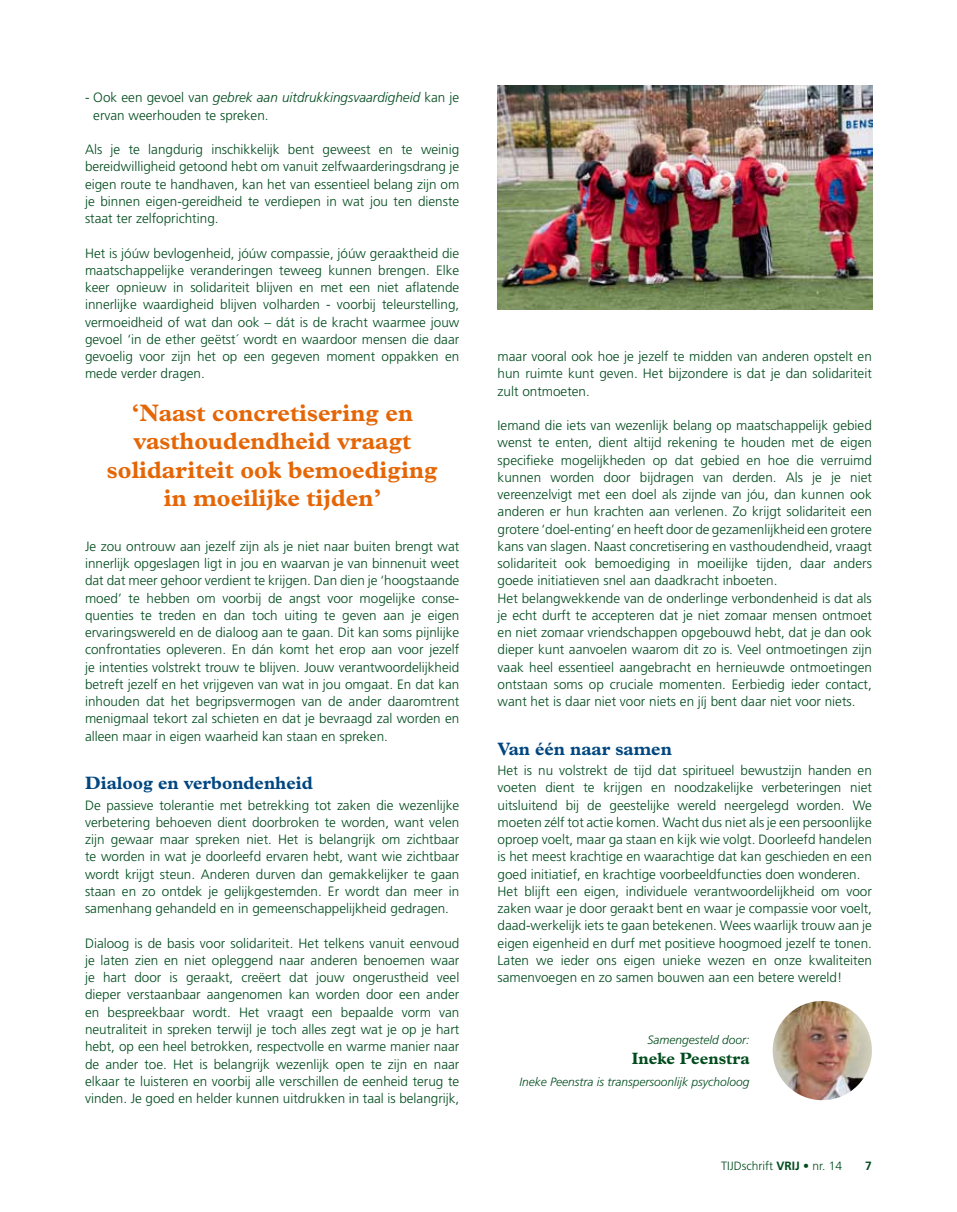
<style>
.page{position:relative;width:957px;height:1212px;background:#fff}
.page>*{position:absolute;margin:0;border:0;box-sizing:border-box;transform-origin:0 0}
.t1{font:700 24px/28.5px "Plantin Std";color:#e56606;text-align:center}
.t2{font:700 18px "Plantin Std";color:#004680}
.t3{font:700 16.5px "Plantin Std";color:#004c1d}
.t4{font:300 13.5px/17.2px "Frutiger LT Std";color:#004c1d;text-align:justify}
.t5{font:italic 300 12px "Frutiger LT Std";color:#004c1d}
.t6{font:300 12px "Frutiger LT Std";color:#004c1d}
.t7{font:700 12px "Frutiger LT Std";color:#004c1d}
.s1{font-style:italic}
.s2{font-weight:700}
</style>
<div class="page">
<img style="left:497px;top:85px;width:375px;height:224px">
<img style="left:772px;top:1001px;width:100px;height:99px;border-radius:50px">
<p class="t4" style="left:93px;top:89px;width:367px;text-indent:-8px">- Ook een gevoel van <span class="s1">gebrek aan uitdrukkingsvaardigheid</span> kan je ervan weerhouden te spreken.</p>
<p class="t4" style="left:85px;top:141px;width:376px">Als je te langdurig inschikkelijk bent geweest en te weinig bereidwilligheid getoond hebt om vanuit zelfwaarderingsdrang je eigen route te handhaven, kan het van essentieel belang zijn om je binnen eigen-gereidheid te verdiepen in wat jou ten dienste staat ter zelfoprichting.</p>
<p class="t4" style="left:85px;top:244px;width:376px">Het is jóúw bevlogenheid, jóúw compassie, jóúw geraaktheid die maatschappelijke veranderingen teweeg kunnen brengen. Elke keer opnieuw in solidariteit blijven en met een niet aflatende innerlijke waardigheid blijven volharden - voorbij teleurstelling, vermoeidheid of wat dan ook – dát is de kracht waarmee jouw gevoel ‘in de ether geëtst´ wordt en waardoor mensen die daar gevoelig voor zijn het op een gegeven moment oppakken en mede verder dragen.</p>
<h1 class="t1" style="left:107px;top:398px;width:332px">‘Naast concretisering en vasthoudendheid vraagt solidariteit ook bemoediging in moeilijke tijden’</h1>
<p class="t4" style="left:85px;top:538px;width:376px">Je zou ontrouw aan jezelf zijn als je niet naar buiten brengt wat innerlijk opgeslagen ligt in jou en waarvan je van binnenuit weet dat dat meer gehoor verdient te krijgen. Dan dien je ‘hoogstaande moed’ te hebben om voorbij de angst voor mogelijke conse&shy;quenties te treden en dan toch uiting te geven aan je eigen ervaringswereld en de dialoog aan te gaan. Dit kan soms pijnlijke confrontaties opleveren. En dán komt het erop aan voor jezelf je intenties volstrekt trouw te blijven. Jouw verantwoordelijkheid betreft jezelf en het vrijgeven van wat in jou omgaat. En dat kan inhouden dat het begripsvermogen van de ander daaromtrent menigmaal tekort zal schieten en dat je bevraagd zal worden en alleen maar in eigen waarheid kan staan en spreken.</p>
<h2 class="t2" style="left:85px;top:772px;width:229px">Dialoog en verbondenheid</h2>
<p class="t4" style="left:85px;top:796px;width:376px">De passieve tolerantie met betrekking tot zaken die wezenlijke verbetering behoeven dient doorbroken te worden, want velen zijn gewaar maar spreken niet. Het is belangrijk om zichtbaar te worden in wat je doorleefd ervaren hebt, want wie zichtbaar wordt krijgt steun. Anderen durven dan gemakkelijker te gaan staan en zo ontdek je gelijkgestemden. Er wordt dan meer in samenhang gehandeld en in gemeenschappelijkheid gedragen.</p>
<p class="t4" style="left:85px;top:934px;width:376px">Dialoog is de basis voor solidariteit. Het telkens vanuit eenvoud je laten zien en niet opleggend naar anderen benoemen waar je hart door is geraakt, creëert dat jouw ongerustheid veel dieper verstaanbaar aangenomen kan worden door een ander en bespreekbaar wordt. Het vraagt een bepaalde vorm van neutraliteit in spreken terwijl je toch alles zegt wat je op je hart hebt, op een heel betrokken, respectvolle en warme manier naar de ander toe. Het is belangrijk wezenlijk open te zijn en naar elkaar te luisteren en voorbij alle verschillen de eenheid terug te vinden. Je goed en helder kunnen uitdrukken in taal is belangrijk,</p>
<p class="t4" style="left:497px;top:348px;width:376px">maar vooral ook hoe je jezelf te midden van anderen opstelt en hun ruimte kunt geven. Het bijzondere is dat je dan solidariteit zult ontmoeten.</p>
<p class="t4" style="left:497px;top:417px;width:376px;text-align:left">Iemand die iets van wezenlijk belang op maatschappelijk gebied wenst te enten, dient altijd rekening te houden met de eigen specifieke mogelijkheden op dat gebied en hoe die verruimd kunnen worden door bijdragen van derden. Als je je niet vereenzelvigt met een doel als zijnde van jóu, dan kunnen ook anderen er hun krachten aan verlenen. Zo krijgt solidariteit een grotere ‘doel-enting’ en heeft door de gezamenlijkheid een grotere kans van slagen. Naast concretisering en vasthoudendheid, vraagt solidariteit ook bemoediging in moeilijke tijden, daar anders goede initiatieven snel aan daadkracht inboeten.<br>Het belangwekkende van de onderlinge verbondenheid is dat als je echt durft te accepteren dat je niet zomaar mensen ontmoet en niet zomaar vriendschappen opgebouwd hebt, dat je dan ook dieper kunt aanvoelen waarom dit zo is. Veel ontmoetingen zijn vaak heel essentieel aangebracht en hernieuwde ontmoetingen ontstaan soms op cruciale momenten. Eerbiedig ieder contact, want het is daar niet voor niets en jíj bent daar niet voor niets.</p>
<h2 class="t2" style="left:497px;top:738px;width:176px">Van één naar samen</h2>
<p class="t4" style="left:497px;top:762px;width:376px;text-align:left">Het is nu volstrekt de tijd dat spiritueel bewustzijn handen en voeten dient te krijgen en noodzakelijke verbeteringen niet uitsluitend bij de geestelijke wereld neergelegd worden. We moeten zélf tot actie komen. Wacht dus niet als je een persoonlijke oproep voelt, maar ga staan en kijk wie volgt. Doorleefd handelen is het meest krachtige en waarachtige dat kan geschieden en een goed initiatief, en krachtige voorbeeldfuncties doen wonderen.<br>Het blijft een eigen, individuele verantwoordelijkheid om voor zaken waar je door geraakt bent en waar je compassie voor voelt, daad-werkelijk iets te gaan betekenen. Wees waarlijk trouw aan je eigen eigenheid en durf met positieve hoogmoed jezelf te tonen.<br>Laten we ieder ons eigen unieke wezen en onze kwaliteiten samenvoegen en zo samen bouwen aan een betere wereld!</p>
<p class="t5" style="left:647px;top:1033px;width:104px">Samengesteld door:</p>
<p class="t3" style="left:632px;top:1049px;width:119px">Ineke Peenstra</p>
<p class="t5" style="left:519px;top:1075px;width:232px">Ineke Peenstra is transpersoonlijk psycholoog</p>
<p class="t6" style="left:721px;top:1159px;width:122px">TIJDschrift <span class="s2">VRIJ</span> • nr. 14</p>
<p class="t7" style="left:865px;top:1159px;width:8px">7</p>
</div>
